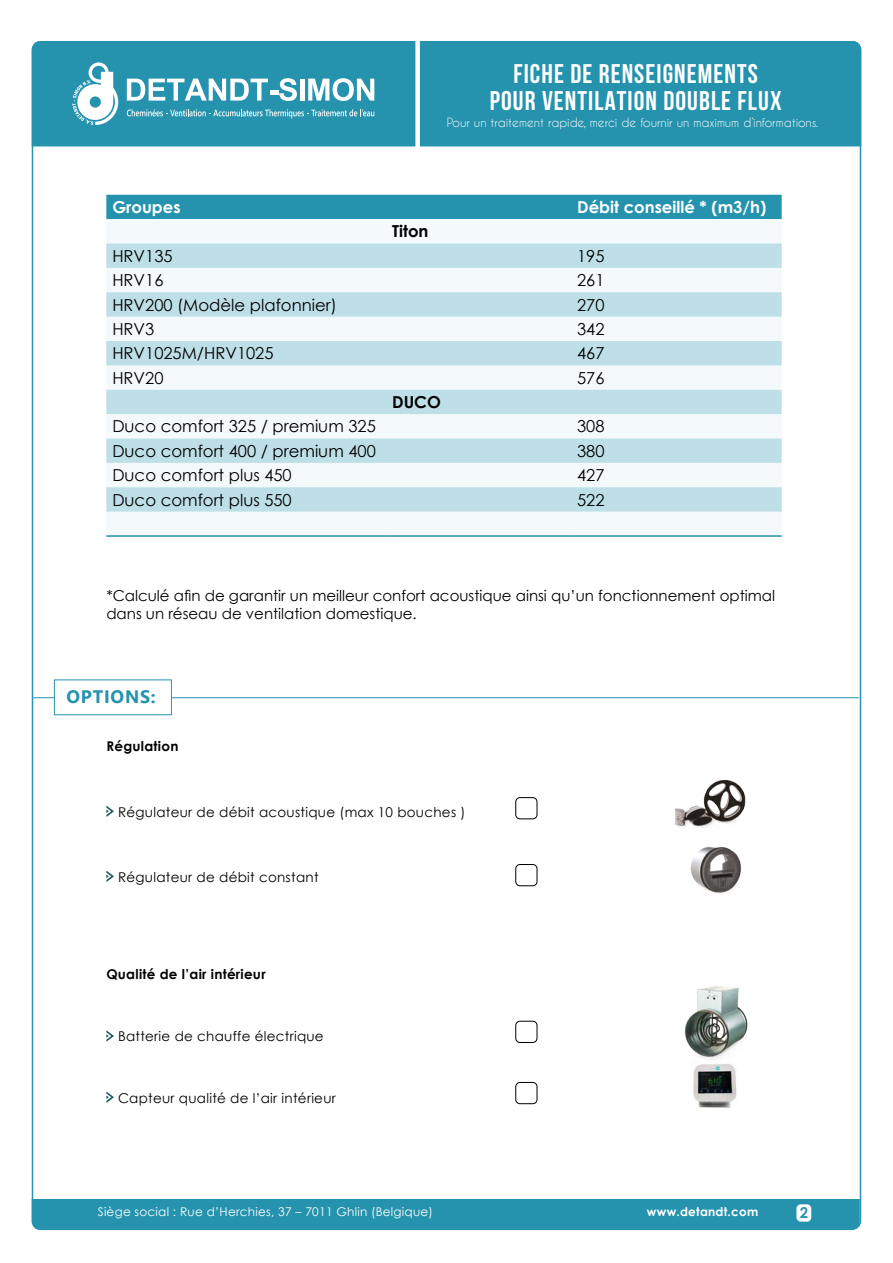
<style>
.page{position:relative;width:893px;height:1263px;background:#fff}
.page>*{position:absolute;margin:0;border:0;box-sizing:border-box;transform-origin:0 0}
.t1{font:700 27px/27px "Bebas Neue";letter-spacing:.04em;color:#fff;text-align:center}
.t2{font:700 18px "Segoe UI";letter-spacing:.045em;color:#2293ae}
.t3{font:16.5px "Century Gothic";color:#000}
.t4{font:700 16.5px "Century Gothic";color:#fff}
.t5{font:700 16.5px "Century Gothic";color:#000}
.t6{font:15px/18px "Century Gothic";color:#000}
.t7{font:700 15px "Century Gothic";color:#2c93ad}
.t8{font:13.5px "Century Gothic";letter-spacing:.02em;color:#000}
.t9{font:700 13.5px "Century Gothic";letter-spacing:.02em;color:#000}
.t10{font:12px "Caviar Dreams";letter-spacing:-.005em;color:#fff}
.t11{font:12px "Century Gothic";letter-spacing:.02em;color:#fff}
.t12{font:700 12px "Century Gothic";letter-spacing:.02em;color:#fff}
</style>
<div class="page">
<hr style="left:33px;top:697px;width:826px;height:1px;background:#2593ae">
<div style="left:54px;top:680px;width:117px;height:35px;background:#fff"></div>
<div style="left:54px;top:679px;width:118px;height:36px;border:1px solid #2593ae"></div>
<div style="left:32px;top:41px;width:829px;height:105px;background:#2593ae"></div>
<svg style="left:127px;top:78px;width:170px;height:23px"></svg>
<div style="left:300px;top:79px;width:5px;height:22px;background:#fff"></div>
<svg style="left:308px;top:78px;width:66px;height:23px"></svg>
<svg style="left:72px;top:62px;width:46px;height:63px"></svg>
<svg style="left:127px;top:109px;width:247px;height:9px"></svg>
<div style="left:415px;top:40px;width:5px;height:108px;background:#fff"></div>
<div style="left:32px;top:1199px;width:828px;height:31px;background:#2593ae"></div>
<div style="left:796px;top:1204px;width:15px;height:17px;background:#fff;border-radius:4px"></div>
<div style="left:106px;top:195px;width:676px;height:24px;background:#2593ae"></div>
<div style="left:106px;top:219px;width:676px;height:316px;background:#f4fafb"></div>
<svg style="left:106px;top:243px;width:676px;height:269px;fill:#bedfe7"></svg>
<hr style="left:106px;top:535px;width:280px;height:2px;background:#2593ae">
<hr style="left:386px;top:535px;width:185px;height:2px;background:#2593ae">
<hr style="left:571px;top:535px;width:211px;height:2px;background:#2593ae">
<svg style="left:106px;top:806px;width:8px;height:11px"></svg>
<div style="left:515px;top:797px;width:22px;height:22px;border:1px solid #000;border-radius:4px"></div>
<svg style="left:106px;top:871px;width:8px;height:11px"></svg>
<div style="left:515px;top:864px;width:22px;height:22px;border:1px solid #000;border-radius:4px"></div>
<svg style="left:106px;top:1030px;width:8px;height:11px"></svg>
<div style="left:515px;top:1021px;width:22px;height:22px;border:1px solid #000;border-radius:4px"></div>
<svg style="left:106px;top:1092px;width:8px;height:11px"></svg>
<div style="left:515px;top:1082px;width:22px;height:22px;border:1px solid #000;border-radius:4px"></div>
<img style="left:691px;top:846px;width:50px;height:47px">
<img style="left:674px;top:780px;width:72px;height:48px">
<img style="left:685px;top:986px;width:63px;height:78px">
<img style="left:693px;top:1064px;width:44px;height:44px">
<h1 class="t1" style="left:490px;top:60px;width:293px">FICHE DE RENSEIGNEMENTS<br>POUR VENTILATION DOUBLE FLUX</h1>
<p class="t10" style="left:447px;top:115px;width:373px">Pour un traitement rapide, merci de fournir un maximum d’informations.</p>
<p class="t4" style="left:112px;top:195px;width:70px">Groupes</p>
<p class="t4" style="left:577px;top:195px;width:191px">Débit conseillé * (m3/h)</p>
<p class="t5" style="left:392px;top:219px;width:38px">Titon</p>
<p class="t3" style="left:112px;top:244px;width:62px">HRV135</p>
<p class="t3" style="left:577px;top:244px;width:29px">195</p>
<p class="t3" style="left:112px;top:269px;width:53px">HRV16</p>
<p class="t3" style="left:577px;top:269px;width:29px">261</p>
<p class="t3" style="left:112px;top:293px;width:226px">HRV200 (Modèle plafonnier)</p>
<p class="t3" style="left:577px;top:293px;width:29px">270</p>
<p class="t3" style="left:112px;top:317px;width:44px">HRV3</p>
<p class="t3" style="left:577px;top:317px;width:29px">342</p>
<p class="t3" style="left:112px;top:342px;width:163px">HRV1025M/HRV1025</p>
<p class="t3" style="left:577px;top:342px;width:29px">467</p>
<p class="t3" style="left:112px;top:366px;width:53px">HRV20</p>
<p class="t3" style="left:577px;top:366px;width:29px">576</p>
<p class="t5" style="left:392px;top:390px;width:50px">DUCO</p>
<p class="t3" style="left:112px;top:415px;width:265px">Duco comfort 325 / premium 325</p>
<p class="t3" style="left:577px;top:415px;width:29px">308</p>
<p class="t3" style="left:112px;top:439px;width:265px">Duco comfort 400 / premium 400</p>
<p class="t3" style="left:577px;top:439px;width:29px">380</p>
<p class="t3" style="left:112px;top:464px;width:181px">Duco comfort plus 450</p>
<p class="t3" style="left:577px;top:464px;width:29px">427</p>
<p class="t3" style="left:112px;top:488px;width:181px">Duco comfort plus 550</p>
<p class="t3" style="left:577px;top:488px;width:29px">522</p>
<p class="t6" style="left:106px;top:586px;width:670px">*Calculé afin de garantir un meilleur confort acoustique ainsi qu’un fonctionnement optimal dans un réseau de ventilation domestique.</p>
<p class="t2" style="left:66px;top:680px;width:91px">OPTIONS:</p>
<p class="t9" style="left:106px;top:736px;width:74px">Régulation</p>
<p class="t8" style="left:118px;top:802px;width:349px">Régulateur de débit acoustique (max 10 bouches )</p>
<p class="t8" style="left:118px;top:867px;width:202px">Régulateur de débit constant</p>
<p class="t9" style="left:106px;top:964px;width:161px">Qualité de l’air intérieur</p>
<p class="t8" style="left:118px;top:1027px;width:207px">Batterie de chauffe électrique</p>
<p class="t8" style="left:118px;top:1088px;width:219px">Capteur qualité de l’air intérieur</p>
<p class="t11" style="left:98px;top:1203px;width:337px">Siège social : Rue d’Herchies, 37 – 7011 Ghlin (Belgique)</p>
<p class="t12" style="left:647px;top:1203px;width:113px">www.detandt.com</p>
<p class="t7" style="left:800px;top:1201px;width:10px">2</p>
</div>
